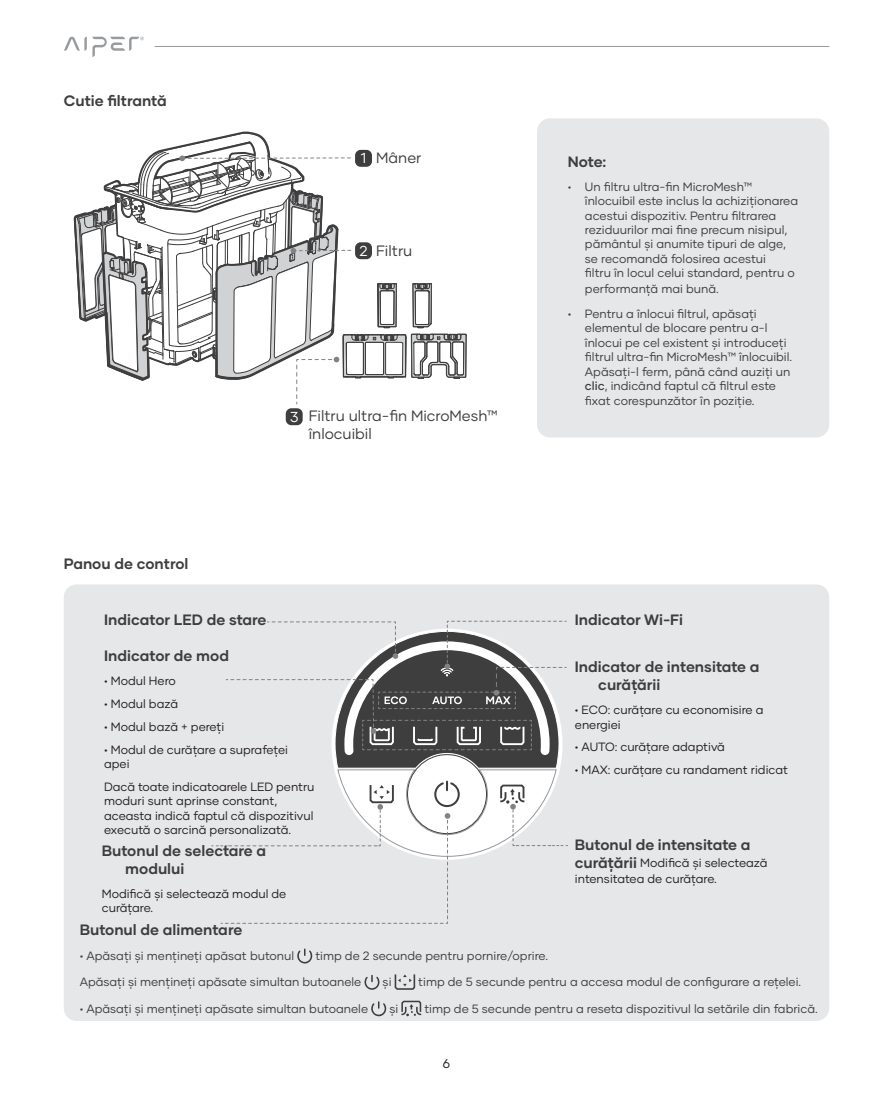
<style>
.page{position:relative;width:893px;height:1106px;background:#fff}
.page>*{position:absolute;margin:0;border:0;box-sizing:border-box;transform-origin:0 0}
.t1{font:700 15px/18px "Gilmer";color:#3e3e3f}
.t2{font:15px/18px "Gilmer";color:#3e3e3f}
.t3{font:14.4px "Gilmer";color:#fff}
.t4{font:12.75px "Gilmer";color:#231f20}
.t5{font:12px/14.4px "Gilmer";color:#3e3e3f}
.t6{font:12px/14.4px "Gilmer";color:#231f20}
.s1{font-weight:500}
.s2{font-weight:700;font-size:15px;color:#3e3e3f}
</style>
<div class="page">
<svg style="left:64px;top:37px;width:80px;height:20px"></svg>
<hr style="left:155px;top:46px;width:674px;height:1px;background:#989b9e">
<div style="left:286px;top:408px;width:17px;height:17px;background:#3e3e3f;border-radius:6px"></div>
<svg style="left:73px;top:131px;width:394px;height:274px"></svg>
<div style="left:537px;top:118px;width:292px;height:319px;background:#e6e7e9;border-radius:13px"></div>
<div style="left:64px;top:584px;width:765px;height:436px;background:#e6e7e9;border-radius:13px"></div>
<svg style="left:212px;top:620px;width:356px;height:304px"></svg>
<svg style="left:297px;top:948px;width:16px;height:16px"></svg>
<svg style="left:364px;top:975px;width:16px;height:15px"></svg>
<svg style="left:395px;top:974px;width:20px;height:15px"></svg>
<svg style="left:371px;top:1001px;width:16px;height:15px"></svg>
<svg style="left:401px;top:1000px;width:20px;height:16px"></svg>
<p class="t1" style="left:64px;top:92px;width:105px">Cutie filtrantă</p>
<p class="t1" style="left:64px;top:555px;width:126px">Panou de control</p>
<p class="t3" style="left:361px;top:149px;width:7px">1</p>
<p class="t2" style="left:376px;top:149px;width:47px">Mâner</p>
<p class="t3" style="left:359px;top:242px;width:10px">2</p>
<p class="t2" style="left:376px;top:241px;width:38px">Filtru</p>
<p class="t3" style="left:290px;top:408px;width:10px">3</p>
<p class="t2" style="left:309px;top:406px;width:190px">Filtru ultra-fin MicroMesh™ înlocuibil</p>
<p class="t1" style="left:568px;top:152px;width:40px">Note:</p>
<p class="t5" style="left:585px;top:179px;width:215px;text-indent:-17px">• Un filtru ultra-fin MicroMesh™ înlocuibil este inclus la achiziționarea acestui dispozitiv. Pentru filtrarea reziduurilor mai fine precum nisipul, pământul și anumite tipuri de alge, se recomandă folosirea acestui<br>filtru în locul celui standard, pentru o</p>
<p class="t5" style="left:585px;top:281px;width:135px">performanță mai bună.</p>
<p class="t5" style="left:585px;top:306px;width:209px;text-indent:-17px">• Pentru a înlocui filtrul, apăsați elementul de blocare pentru a-l înlocui pe cel existent și introduceți filtrul ultra-fin MicroMesh™ înlocuibil.<br>Apăsați-l ferm, până când auziți un <span class="s1">clic</span>, indicând faptul că filtrul este fixat corespunzător în poziție.</p>
<p class="t1" style="left:104px;top:611px;width:164px">Indicator LED de stare</p>
<p class="t1" style="left:575px;top:611px;width:110px">Indicator Wi-Fi</p>
<p class="t1" style="left:598px;top:657px;width:163px;text-indent:-23px">Indicator de intensitate a curățării</p>
<p class="t6" style="left:575px;top:702px;width:190px">• ECO: curățare cu economisire a energiei</p>
<p class="t6" style="left:575px;top:740px;width:152px">• AUTO: curățare adaptivă</p>
<p class="t6" style="left:575px;top:762px;width:215px">• MAX: curățare cu randament ridicat</p>
<p class="t1" style="left:104px;top:646px;width:126px">Indicator de mod</p>
<p class="t6" style="left:104px;top:673px;width:73px">• Modul Hero</p>
<p class="t6" style="left:104px;top:696px;width:75px">• Modul bază</p>
<p class="t6" style="left:104px;top:719px;width:122px">• Modul bază + pereți</p>
<p class="t6" style="left:104px;top:742px;width:185px">• Modul de curățare a suprafeței apei</p>
<p class="t6" style="left:104px;top:779px;width:212px">Dacă toate indicatoarele LED pentru moduri sunt aprinse constant, aceasta indică faptul că dispozitivul execută o sarcină personalizată.</p>
<p class="t1" style="left:575px;top:835px;width:177px">Butonul de intensitate a</p>
<p class="t6" style="left:575px;top:854px;width:194px;line-height:16.5px"><span class="s2">curățării</span> Modifică și selectează intensitatea de curățare.</p>
<p class="t1" style="left:125px;top:841px;width:142px;text-indent:-23px">Butonul de selectare a modului</p>
<p class="t6" style="left:102px;top:886px;width:186px">Modifică și selectează modul de curățare.</p>
<p class="t1" style="left:80px;top:920px;width:164px">Butonul de alimentare</p>
<p class="t5" style="left:80px;top:948px;width:216px">• Apăsați și mențineți apăsat butonul</p>
<p class="t5" style="left:80px;top:942px;width:470px;line-height:26.1px;text-indent:236px">timp de 2 secunde pentru pornire/oprire.<br>Apăsați și mențineți apăsate simultan butoanele</p>
<p class="t5" style="left:383px;top:974px;width:10px">și</p>
<p class="t5" style="left:418px;top:974px;width:384px">timp de 5 secunde pentru a accesa modul de configurare a rețelei.</p>
<p class="t5" style="left:80px;top:1001px;width:290px">• Apăsați și mențineți apăsate simultan butoanele</p>
<p class="t5" style="left:389px;top:1001px;width:10px">și</p>
<p class="t5" style="left:424px;top:1001px;width:395px">timp de 5 secunde pentru a reseta dispozitivul la setările din fabrică.</p>
<p class="t4" style="left:443px;top:1055px;width:9px">6</p>
</div>
